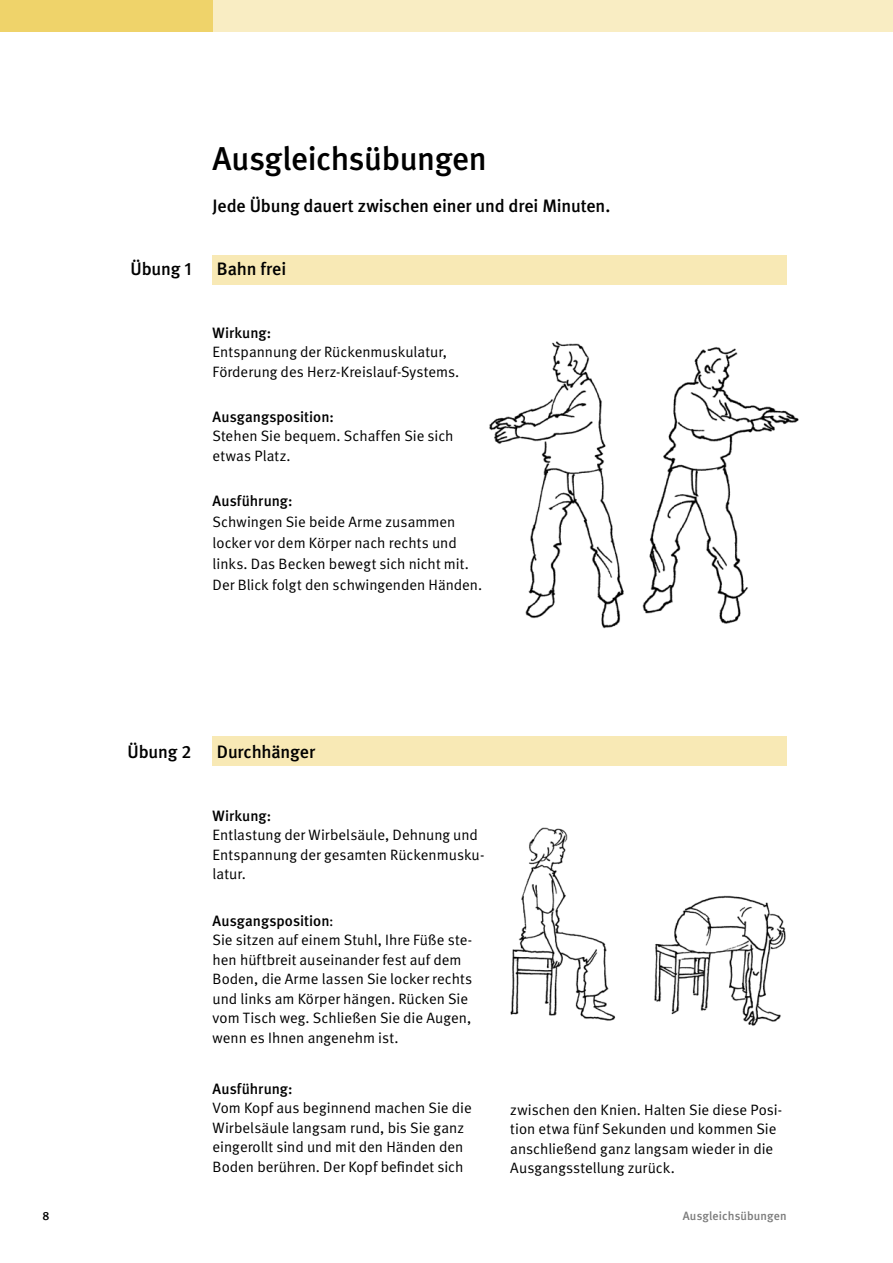
<style>
.page{position:relative;width:893px;height:1263px;background:#fff}
.page>*{position:absolute;margin:0;border:0;box-sizing:border-box;transform-origin:0 0}
.t1{font:500 33px "DGUV Meta";letter-spacing:-.01em;color:#000}
.t2{font:500 18px "DGUV Meta";letter-spacing:-.01em;color:#000}
.t3{font:15px/19.5px "DGUV Meta";color:#000}
.t4{font:500 15px "DGUV Meta";color:#000}
.t5{font:500 12px "DGUV Meta";letter-spacing:.01em;color:#7c7c7c}
.t6{font:500 12px "DGUV Meta";color:#000}
.s1{font-weight:500}
</style>
<div class="page">
<div style="left:213px;top:255px;width:574px;height:30px;background:#f8e9b5"></div>
<div style="left:213px;top:736px;width:574px;height:30px;background:#f8e9b5"></div>
<img style="left:510px;top:827px;width:276px;height:199px">
<img style="left:489px;top:341px;width:135px;height:288px">
<img style="left:642px;top:347px;width:157px;height:277px">
<div style="left:0;top:0;width:893px;height:32px;background:#f9edc3"></div>
<div style="left:0;top:0;width:213px;height:32px;background:#efd36a"></div>
<p class="t6" style="left:43px;top:1209px;width:9px">8</p>
<h1 class="t1" style="left:213px;top:139px;width:276px">Ausgleichsübungen</h1>
<p class="t2" style="left:213px;top:195px;width:399px">Jede Übung dauert zwischen einer und drei Minuten.</p>
<p class="t2" style="left:131px;top:258px;width:62px">Übung 1</p>
<p class="t2" style="left:217px;top:258px;width:71px">Bahn frei</p>
<p class="t4" style="left:213px;top:324px;width:60px">Wirkung:</p>
<p class="t3" style="left:213px;top:343px;width:248px">Entspannung der Rückenmuskulatur,<br>Förderung des Herz-Kreislauf-Systems.</p>
<p class="t4" style="left:213px;top:408px;width:123px">Ausgangsposition:</p>
<p class="t3" style="left:213px;top:427px;width:242px">Stehen Sie bequem. Schaffen Sie sich etwas Platz.</p>
<p class="t4" style="left:213px;top:492px;width:81px">Ausführung:</p>
<p class="t3" style="left:213px;top:511px;width:271px;line-height:21px">Schwingen Sie beide Arme zusammen locker vor dem Körper nach rechts und links. Das Becken bewegt sich nicht mit.<br>Der Blick folgt den schwingenden Händen.</p>
<p class="t2" style="left:128px;top:741px;width:65px">Übung 2</p>
<p class="t2" style="left:217px;top:741px;width:100px">Durchhänger</p>
<p class="t4" style="left:213px;top:807px;width:60px">Wirkung:</p>
<p class="t3" style="left:213px;top:826px;width:273px">Entlastung der Wirbelsäule, Dehnung und<br>Entspannung der gesamten Rückenmusku&shy;latur.</p>
<p class="t3" style="left:213px;top:911px;width:261px"><span class="s1">Ausgangsposition</span>:<br>Sie sitzen auf einem Stuhl, Ihre Füße ste&shy;hen hüftbreit auseinander fest auf dem Boden, die Arme lassen Sie locker rechts und links am Körper hängen. Rücken Sie vom Tisch weg. Schließen Sie die Augen, wenn es Ihnen angenehm ist.</p>
<p class="t4" style="left:213px;top:1080px;width:81px">Ausführung:</p>
<p class="t3" style="left:213px;top:1099px;width:261px">Vom Kopf aus beginnend machen Sie die Wirbelsäule langsam rund, bis Sie ganz eingerollt sind und mit den Händen den Boden berühren. Der Kopf befindet sich</p>
<p class="t3" style="left:510px;top:1100px;width:273px">zwischen den Knien. Halten Sie diese Posi&shy;tion etwa fünf Sekunden und kommen Sie anschließend ganz langsam wieder in die Ausgangsstellung zurück.</p>
<p class="t5" style="left:683px;top:1209px;width:105px">Ausgleichsübungen</p>
</div>
